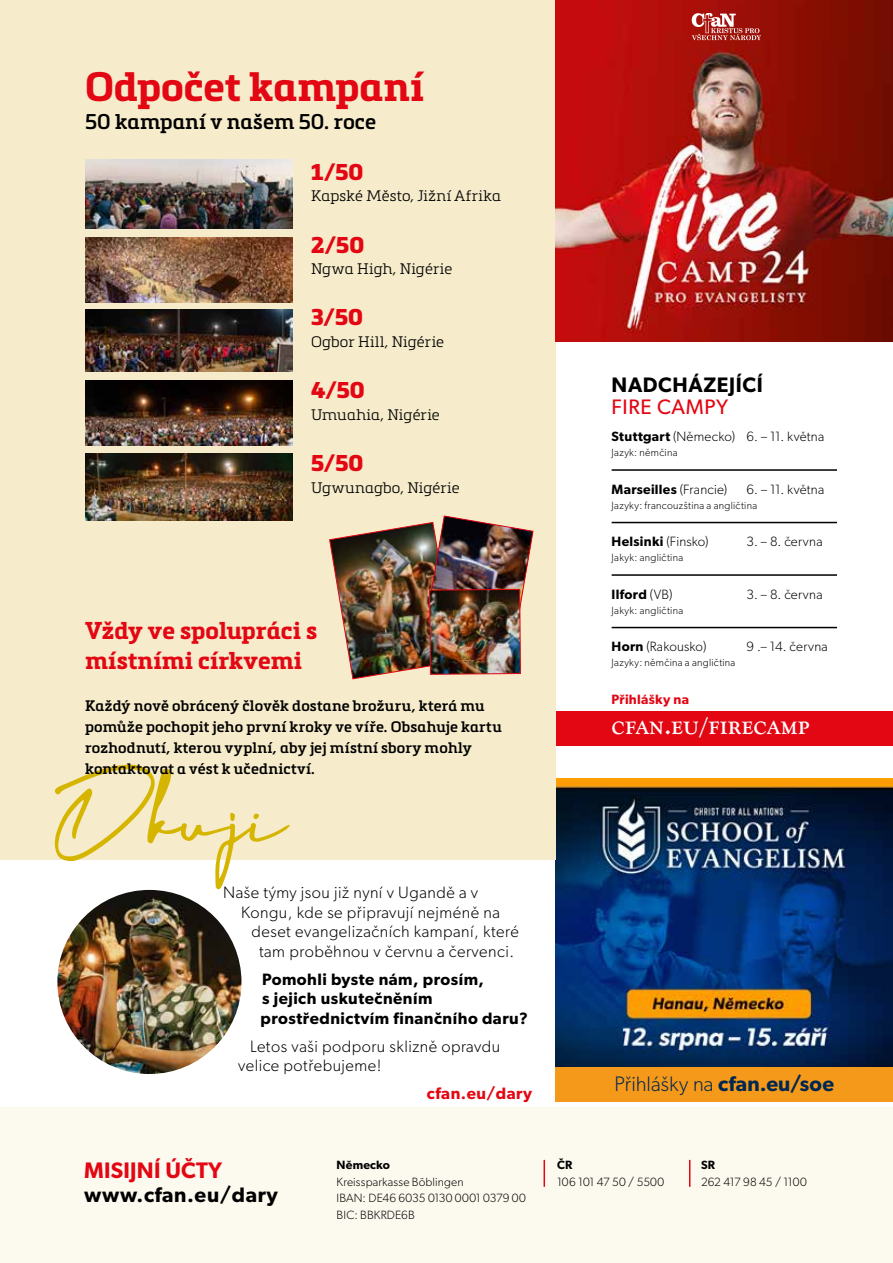
<style>
.page{position:relative;width:893px;height:1263px;background:#fff}
.page>*{position:absolute;margin:0;border:0;box-sizing:border-box;transform-origin:0 0}
.t1{font:90px "Sophia Bella DEMO";color:#d5b500}
.t2{font:700 40.5px "Metronic Slab Pro";color:#e30613}
.t3{font:700 24px/30px "Metronic Slab Pro";color:#e30613}
.t4{font:24px "Goudy Cat DCDOT";color:#fff}
.t5{font:900 22.5px "Metronic Slab Pro";letter-spacing:.005em;color:#e30613}
.t6{font:600 22.5px "Gibson";letter-spacing:.01em;color:#e30613}
.t7{font:600 21px "Gibson";letter-spacing:.03em;color:#000}
.t8{font:600 21px "Metronic Slab Pro";letter-spacing:.005em;color:#000}
.t9{font:300 21px "Gibson";letter-spacing:.005em;color:#002750}
.t10{font:21px "Gibson";letter-spacing:.03em;color:#e30613}
.t11{font:300 16.5px/19.5px "Gibson";letter-spacing:.03em;color:#000}
.t12{font:600 16.5px/19.5px "Gibson";letter-spacing:.03em;color:#000}
.t13{font:600 16.5px "Gibson";letter-spacing:.03em;color:#e30613}
.t14{font:600 15px/21px "Metronic Slab Pro";letter-spacing:.015em;color:#000}
.t15{font:300 15px "Metronic Slab Pro";letter-spacing:.01em;color:#000}
.t16{font:300 13.5px "Gibson";letter-spacing:.02em;color:#000}
.t17{font:600 13.5px "Gibson";letter-spacing:.02em;color:#000}
.t18{font:600 13.5px "Gibson";letter-spacing:.02em;color:#e30613}
.t19{font:300 12px/16.5px "Gibson";letter-spacing:.01em;color:#000}
.t20{font:300 12px "Gibson";letter-spacing:-.01em;color:#000}
.t21{font:600 12px "Gibson";letter-spacing:.015em;color:#000}
.t22{font:300 10.5px "Gibson";letter-spacing:.03em;color:#000}
.s1{font-weight:600}
.s2{font-weight:300}
</style>
<div class="page">
<img style="left:556px;top:778px;width:337px;height:289px">
<div style="left:556px;top:712px;width:337px;height:34px;background:#e30613"></div>
<div style="left:556px;top:1067px;width:337px;height:34px;background:#f5991a"></div>
<div style="left:0;top:0;width:556px;height:859px;background:#f6ebca"></div>
<img style="left:85px;top:454px;width:208px;height:66px">
<div style="left:0;top:1108px;width:893px;height:155px;background:#fcf9ee"></div>
<img style="left:57px;top:890px;width:184px;height:184px;border-radius:92px">
<img style="left:329px;top:515px;width:205px;height:165px">
<img style="left:556px;top:0;width:337px;height:341px">
<hr style="left:612px;top:469px;width:225px;height:2px;background:#000">
<hr style="left:612px;top:522px;width:225px;height:1px;background:#000">
<hr style="left:612px;top:574px;width:225px;height:2px;background:#000">
<hr style="left:612px;top:627px;width:225px;height:1px;background:#000">
<img style="left:85px;top:380px;width:208px;height:65px">
<img style="left:85px;top:237px;width:208px;height:65px">
<img style="left:85px;top:310px;width:208px;height:62px">
<img style="left:85px;top:159px;width:208px;height:69px">
<svg style="left:544px;top:1160px;width:1px;height:27px"></svg>
<svg style="left:689px;top:1160px;width:1px;height:27px"></svg>
<svg style="left:692px;top:13px;width:69px;height:27px;background:#b9534d"></svg>
<h2 class="t2" style="left:85px;top:61px;width:341px">Odpočet kampaní</h2>
<p class="t8" style="left:85px;top:109px;width:292px">50 kampaní v našem 50. roce</p>
<h3 class="t5" style="left:311px;top:158px;width:54px">1/50</h3>
<p class="t15" style="left:311px;top:186px;width:191px">Kapské Město, Jižní Afrika</p>
<h3 class="t5" style="left:311px;top:231px;width:55px">2/50</h3>
<p class="t15" style="left:311px;top:259px;width:143px">Ngwa High, Nigérie</p>
<h3 class="t5" style="left:311px;top:304px;width:53px">3/50</h3>
<p class="t15" style="left:311px;top:331px;width:134px">Ogbor Hill, Nigérie</p>
<h3 class="t5" style="left:311px;top:377px;width:55px">4/50</h3>
<p class="t15" style="left:311px;top:404px;width:130px">Umuahia, Nigérie</p>
<h3 class="t5" style="left:311px;top:450px;width:54px">5/50</h3>
<p class="t15" style="left:311px;top:477px;width:150px">Ugwunagbo, Nigérie</p>
<h3 class="t3" style="left:85px;top:615px;width:234px">Vždy ve spolupráci s místními církvemi</h3>
<p class="t14" style="left:85px;top:695px;width:418px">Každý nově obrácený člověk dostane brožuru, která mu pomůže pochopit jeho první kroky ve víře. Obsahuje kartu rozhodnutí, kterou vyplní, aby jej místní sbory mohly kontaktovat a vést k učednictví.</p>
<h1 class="t1" style="left:55px;top:768px;width:232px">Děkuji</h1>
<p class="t11" style="left:223px;top:882px;width:257px">Naše týmy jsou již nyní v Ugandě a v</p>
<p class="t11" style="left:241px;top:902px;width:260px">Kongu, kde se připravují nejméně na</p>
<p class="t11" style="left:252px;top:921px;width:269px">deset evangelizačních kampaní, které</p>
<p class="t11" style="left:259px;top:941px;width:256px">tam proběhnou v červnu a červenci.</p>
<p class="t12" style="left:261px;top:969px;width:269px">Pomohli byste nám, prosím,<br>s jejich uskutečněním prostřednictvím finančního daru?</p>
<p class="t11" style="left:238px;top:1036px;width:264px;text-indent:12px">Letos vaši podporu sklizně opravdu velice potřebujeme!</p>
<p class="t13" style="left:427px;top:1083px;width:107px">cfan.eu/dary</p>
<h3 class="t6" style="left:84px;top:1157px;width:139px">MISIJNÍ ÚČTY</h3>
<p class="t21" style="left:337px;top:1158px;width:55px">Německo</p>
<p class="t19" style="left:337px;top:1173px;width:191px">Kreissparkasse Böblingen<br>IBAN: DE46 6035 0130 0001 0379 00<br>BIC: BBKRDE6B</p>
<p class="t7" style="left:84px;top:1182px;width:195px">www.cfan.eu/dary</p>
<p class="t7" style="left:612px;top:372px;width:153px">NADCHÁZEJÍCÍ</p>
<p class="t10" style="left:612px;top:394px;width:118px">FIRE CAMPY</p>
<p class="t16" style="left:612px;top:428px;width:214px"><span class="s1">Stuttgart</span> (Německo) 6. – 11. května</p>
<p class="t22" style="left:612px;top:446px;width:67px">Jazyk: němčina</p>
<p class="t17" style="left:612px;top:481px;width:117px">Marseilles <span class="s2">(Francie)</span></p>
<p class="t16" style="left:747px;top:481px;width:79px">6. – 11. května</p>
<p class="t22" style="left:612px;top:499px;width:147px">Jazyky: francouzština a angličtina</p>
<p class="t17" style="left:612px;top:533px;width:99px">Helsinki <span class="s2">(Finsko)</span></p>
<p class="t16" style="left:747px;top:533px;width:77px">3. – 8. června</p>
<p class="t22" style="left:612px;top:551px;width:73px">Jakyk: angličtina</p>
<p class="t17" style="left:612px;top:586px;width:62px">Ilford <span class="s2">(VB)</span></p>
<p class="t16" style="left:747px;top:586px;width:77px">3. – 8. června</p>
<p class="t22" style="left:612px;top:604px;width:73px">Jakyk: angličtina</p>
<p class="t16" style="left:612px;top:638px;width:96px"><span class="s1">Horn</span> (Rakousko)</p>
<p class="t16" style="left:747px;top:638px;width:83px">9 .– 14. června</p>
<p class="t22" style="left:612px;top:656px;width:125px">Jazyky: němčina a angličtina</p>
<p class="t18" style="left:612px;top:691px;width:79px">Přihlášky na</p>
<h3 class="t4" style="left:612px;top:711px;width:200px">cfan.eu/firecamp</h3>
<p class="t9" style="left:614px;top:1071px;width:221px">Přihlášky na <span class="s1">cfan.eu/soe</span></p>
<p class="t21" style="left:557px;top:1158px;width:17px">ČR</p>
<p class="t19" style="left:557px;top:1173px;width:108px">106 101 47 50 / 5500</p>
<p class="t21" style="left:701px;top:1158px;width:16px">SR</p>
<p class="t20" style="left:701px;top:1174px;width:107px">262 417 98 45 / 1100</p>
</div>
